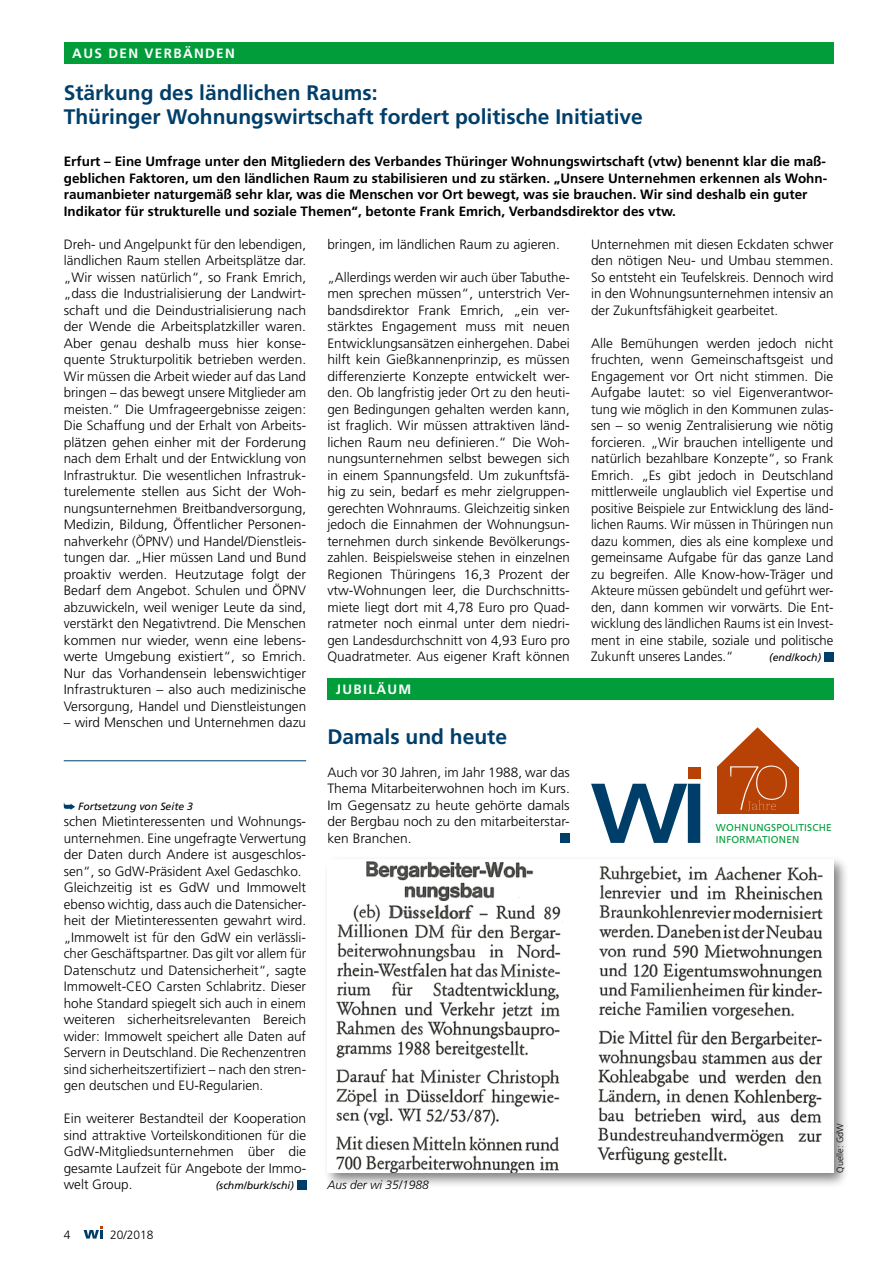
<style>
.page{position:relative;width:893px;height:1263px;background:#fff}
.page>*{position:absolute;margin:0;border:0;box-sizing:border-box;transform-origin:0 0}
.t1{font:700 21px/24px "Frutiger";color:#003e6a}
.t2{font:300 13.5px/16.5px "Frutiger";color:#000;text-align:justify}
.t3{font:700 13.5px/16.5px "Frutiger";color:#000}
.t4{font:700 13.5px "Frutiger";letter-spacing:.1em;color:#fff}
.t5{font:italic 300 12px "Frutiger";color:#000}
.t6{font:300 12px "Frutiger";color:#000}
.t7{font:italic 10.5px "Frutiger";color:#000}
.t8{font:10.05px/12px "Frutiger";letter-spacing:.02em;color:#009d3a}
.t9{font:300 9px "Frutiger";color:#000}
</style>
<div class="page">
<div style="left:297px;top:1180px;width:9px;height:9px;background:#003e6a"></div>
<div style="left:64px;top:43px;width:769px;height:21px;background:#009d3a"></div>
<svg style="left:64px;top:803px;width:11px;height:7px"></svg>
<svg style="left:591px;top:784px;width:109px;height:59px"></svg>
<div style="left:688px;top:767px;width:12px;height:11px;background:#b84206"></div>
<div style="left:717px;top:767px;width:81px;height:46px;background:#b84206"></div>
<svg style="left:717px;top:727px;width:81px;height:84px"></svg>
<div style="left:560px;top:833px;width:10px;height:10px;background:#003e6a"></div>
<div style="left:327px;top:678px;width:507px;height:21px;background:#009d3a"></div>
<div style="left:323px;top:855px;width:527px;height:334px;background:#000;opacity:.5"></div>
<div style="left:327px;top:859px;width:507px;height:314px;background:#fff"></div>
<img style="left:597px;top:865px;width:226px;height:300px">
<img style="left:336px;top:861px;width:227px;height:312px">
<div style="left:824px;top:652px;width:9px;height:9px;background:#003e6a"></div>
<hr style="left:64px;top:760px;width:242px;height:1px;background:#003e6a">
<svg style="left:84px;top:1226px;width:19px;height:12px"></svg>
<p class="t4" style="left:72px;top:46px;width:164px">AUS DEN VERBÄNDEN</p>
<h1 class="t1" style="left:64px;top:81px;width:581px">Stärkung des ländlichen Raums:<br>Thüringer Wohnungswirtschaft fordert politische Initiative</h1>
<p class="t3" style="left:64px;top:153px;width:765px">Erfurt – Eine Umfrage unter den Mitgliedern des Verbandes Thüringer Wohnungswirtschaft (vtw) benennt klar die maß&shy;geblichen Faktoren, um den ländlichen Raum zu stabilisieren und zu stärken. „Unsere Unternehmen erkennen als Wohn&shy;raumanbieter naturgemäß sehr klar, was die Menschen vor Ort bewegt, was sie brauchen. Wir sind deshalb ein guter Indikator für strukturelle und soziale Themen“, betonte Frank Emrich, Verbandsdirektor des vtw.</p>
<p class="t2" style="left:64px;top:236px;width:244px">Dreh- und Angelpunkt für den lebendigen, ländlichen Raum stellen Arbeitsplätze dar. „Wir wissen natürlich“, so Frank Emrich, „dass die Industrialisierung der Landwirt&shy;schaft und die Deindustrialisierung nach der Wende die Arbeitsplatzkiller waren.<br>Aber genau deshalb muss hier konse&shy;quente Strukturpolitik betrieben werden.<br>Wir müssen die Arbeit wieder auf das Land bringen – das bewegt unsere Mitglieder am meisten.“ Die Umfrageergebnisse zeigen:<br>Die Schaffung und der Erhalt von Arbeits&shy;plätzen gehen einher mit der Forderung nach dem Erhalt und der Entwicklung von Infrastruktur. Die wesentlichen Infrastruk&shy;turelemente stellen aus Sicht der Woh&shy;nungsunternehmen Breitbandversorgung, Medizin, Bildung, Öffentlicher Personen&shy;nahverkehr (ÖPNV) und Handel/Dienstleis&shy;tungen dar. „Hier müssen Land und Bund proaktiv werden. Heutzutage folgt der Bedarf dem Angebot. Schulen und ÖPNV abzuwickeln, weil weniger Leute da sind, verstärkt den Negativtrend. Die Menschen kommen nur wieder, wenn eine lebens&shy;werte Umgebung existiert“, so Emrich.<br>Nur das Vorhandensein lebenswichtiger Infrastrukturen – also auch medizinische Versorgung, Handel und Dienstleistungen</p>
<p class="t2" style="left:64px;top:715px;width:244px">– wird Menschen und Unternehmen dazu</p>
<p class="t2" style="left:327px;top:236px;width:234px">bringen, im ländlichen Raum zu agieren.</p>
<p class="t2" style="left:327px;top:269px;width:244px">„Allerdings werden wir auch über Tabuthe&shy;men sprechen müssen“, unterstrich Ver&shy;bandsdirektor Frank Emrich, „ein ver&shy;stärktes Engagement muss mit neuen Entwicklungsansätzen einhergehen. Dabei hilft kein Gießkannenprinzip, es müssen differenzierte Konzepte entwickelt wer&shy;den. Ob langfristig jeder Ort zu den heuti&shy;gen Bedingungen gehalten werden kann, ist fraglich. Wir müssen attraktiven länd&shy;lichen Raum neu definieren.“ Die Woh&shy;nungsunternehmen selbst bewegen sich in einem Spannungsfeld. Um zukunftsfä&shy;hig zu sein, bedarf es mehr zielgruppen&shy;gerechten Wohnraums. Gleichzeitig sinken jedoch die Einnahmen der Wohnungsun&shy;ternehmen durch sinkende Bevölkerungs&shy;zahlen. Beispielsweise stehen in einzelnen Regionen Thüringens 16,3 Prozent der vtw-Wohnungen leer, die Durchschnitts&shy;miete liegt dort mit 4,78 Euro pro Quad&shy;ratmeter noch einmal unter dem niedri&shy;gen Landesdurchschnitt von 4,93 Euro pro Quadratmeter. Aus eigener Kraft können</p>
<p class="t2" style="left:591px;top:236px;width:244px">Unternehmen mit diesen Eckdaten schwer den nötigen Neu- und Umbau stemmen.<br>So entsteht ein Teufelskreis. Dennoch wird in den Wohnungsunternehmen intensiv an der Zukunftsfähigkeit gearbeitet.</p>
<p class="t2" style="left:591px;top:335px;width:244px">Alle Bemühungen werden jedoch nicht fruchten, wenn Gemeinschaftsgeist und Engagement vor Ort nicht stimmen. Die Aufgabe lautet: so viel Eigenverantwor&shy;tung wie möglich in den Kommunen zulas&shy;sen – so wenig Zentralisierung wie nötig forcieren. „Wir brauchen intelligente und natürlich bezahlbare Konzepte“, so Frank Emrich. „Es gibt jedoch in Deutschland mittlerweile unglaublich viel Expertise und positive Beispiele zur Entwicklung des länd&shy;lichen Raums. Wir müssen in Thüringen nun dazu kommen, dies als eine komplexe und gemeinsame Aufgabe für das ganze Land zu begreifen. Alle Know-how-Träger und Akteure müssen gebündelt und geführt wer&shy;den, dann kommen wir vorwärts. Die Ent&shy;wicklung des ländlichen Raums ist ein Invest&shy;ment in eine stabile, soziale und politische Zukunft unseres Landes.“</p>
<p class="t7" style="left:769px;top:652px;width:53px">(end/koch)</p>
<p class="t4" style="left:336px;top:681px;width:77px">JUBILÄUM</p>
<h1 class="t1" style="left:327px;top:724px;width:181px">Damals und heute</h1>
<p class="t2" style="left:327px;top:764px;width:244px">Auch vor 30 Jahren, im Jahr 1988, war das Thema Mitarbeiterwohnen hoch im Kurs.<br>Im Gegensatz zu heute gehörte damals der Bergbau noch zu den mitarbeiterstar&shy;ken Branchen.</p>
<p class="t7" style="left:78px;top:800px;width:116px">Fortsetzung von Seite 3</p>
<p class="t2" style="left:64px;top:814px;width:244px;text-align:left">schen Mietinteressenten und Wohnungs&shy;unternehmen. Eine ungefragte Verwertung der Daten durch Andere ist ausgeschlos&shy;sen“, so GdW-Präsident Axel Gedaschko.<br>Gleichzeitig ist es GdW und Immowelt ebenso wichtig, dass auch die Datensicher&shy;heit der Mietinteressenten gewahrt wird. „Immowelt ist für den GdW ein verlässli&shy;cher Geschäftspartner. Das gilt vor allem für Datenschutz und Datensicherheit“, sagte Immowelt-CEO Carsten Schlabritz. Dieser hohe Standard spiegelt sich auch in einem weiteren sicherheitsrelevanten Bereich wider: Immowelt speichert alle Daten auf Servern in Deutschland. Die Rechenzentren sind sicherheitszertifiziert – nach den stren&shy;gen deutschen und EU-Regularien.</p>
<p class="t2" style="left:64px;top:1111px;width:244px">Ein weiterer Bestandteil der Kooperation sind attraktive Vorteilskonditionen für die GdW-Mitgliedsunternehmen über die gesamte Laufzeit für Angebote der Immo&shy;welt Group.</p>
<p class="t8" style="left:716px;top:821px;width:117px">WOHNUNGSPOLITISCHE<br>INFORMATIONEN</p>
<p class="t9" style="left:835px;top:1173px;width:51px;rotate:-90deg">Quelle: GdW</p>
<p class="t5" style="left:327px;top:1178px;width:103px">Aus der wi 35/1988</p>
<p class="t7" style="left:216px;top:1180px;width:80px">(schm/burk/schi)</p>
<p class="t6" style="left:64px;top:1227px;width:8px">4</p>
<p class="t6" style="left:110px;top:1227px;width:45px">20/2018</p>
</div>
